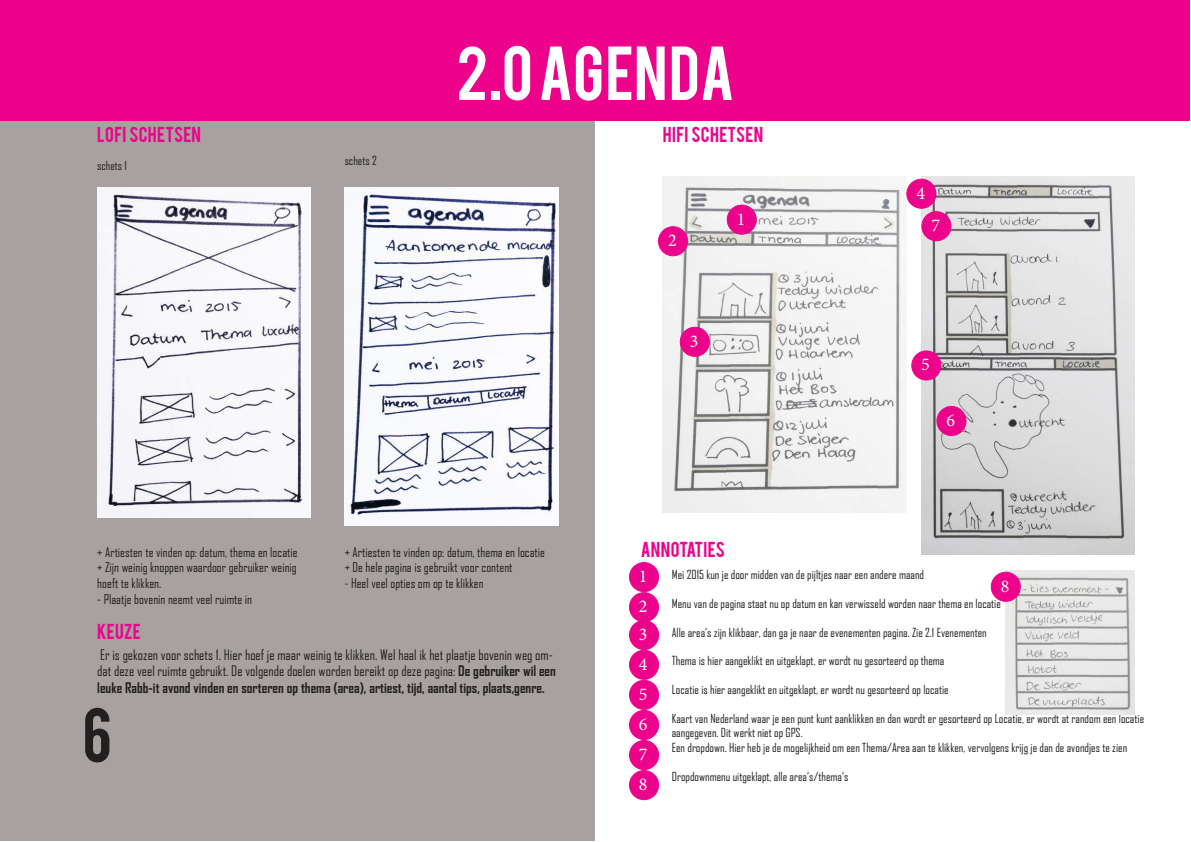
<style>
.page{position:relative;width:1191px;height:842px;background:#fff}
.page>*{position:absolute;margin:0;border:0;box-sizing:border-box;transform-origin:0 0}
.t1{font:60px "Bebas";color:#fff}
.t2{font:60px "Bebas";color:#231f20}
.t3{font:18px/30.1px "Minion Pro";color:#fff}
.t4{font:17px "Bebas";letter-spacing:.015em;color:#ed028c}
.t5{font:14px/16.8px "Agency FB";color:#231f20}
.t6{font:13px/15.6px "Agency FB";color:#231f20;text-align:justify}
.t7{font:12px/14.4px "Agency FB";color:#231f20}
.s1{font-weight:700}
</style>
<div class="page">
<div style="left:0;top:122px;width:595px;height:719px;background:#a7a2a0"></div>
<div style="left:0;top:0;width:1189px;height:121px;background:#ed028c"></div>
<img style="left:345px;top:188px;width:213px;height:338px">
<img style="left:663px;top:177px;width:243px;height:335px">
<img style="left:921px;top:177px;width:213px;height:377px">
<img style="left:97px;top:188px;width:214px;height:330px">
<div style="left:629px;top:562px;width:29px;height:30px;background:#ed028c;border-radius:50%"></div>
<div style="left:629px;top:562px;width:30px;height:30px;border:1px solid #ed028c;border-radius:50%"></div>
<div style="left:727px;top:205px;width:29px;height:29px;background:#ed028c;border-radius:50%"></div>
<div style="left:726px;top:205px;width:31px;height:30px;border:1px solid #ed028c;border-radius:50%"></div>
<div style="left:658px;top:227px;width:29px;height:29px;background:#ed028c;border-radius:50%"></div>
<div style="left:658px;top:226px;width:30px;height:30px;border:1px solid #ed028c;border-radius:50%"></div>
<div style="left:680px;top:327px;width:29px;height:29px;background:#ed028c;border-radius:50%"></div>
<div style="left:680px;top:327px;width:30px;height:30px;border:1px solid #ed028c;border-radius:50%"></div>
<div style="left:907px;top:179px;width:29px;height:29px;background:#ed028c;border-radius:50%"></div>
<div style="left:906px;top:179px;width:30px;height:30px;border:1px solid #ed028c;border-radius:50%"></div>
<div style="left:911px;top:351px;width:30px;height:29px;background:#ed028c;border-radius:50%"></div>
<div style="left:911px;top:350px;width:30px;height:30px;border:1px solid #ed028c;border-radius:50%"></div>
<div style="left:922px;top:212px;width:29px;height:29px;background:#ed028c;border-radius:50%"></div>
<div style="left:921px;top:211px;width:30px;height:30px;border:1px solid #ed028c;border-radius:50%"></div>
<div style="left:937px;top:406px;width:29px;height:29px;background:#ed028c;border-radius:50%"></div>
<div style="left:936px;top:406px;width:30px;height:30px;border:1px solid #ed028c;border-radius:50%"></div>
<div style="left:629px;top:593px;width:29px;height:29px;background:#ed028c;border-radius:50%"></div>
<div style="left:629px;top:592px;width:30px;height:30px;border:1px solid #ed028c;border-radius:50%"></div>
<div style="left:629px;top:620px;width:29px;height:29px;background:#ed028c;border-radius:50%"></div>
<div style="left:629px;top:620px;width:30px;height:30px;border:1px solid #ed028c;border-radius:50%"></div>
<div style="left:629px;top:650px;width:29px;height:29px;background:#ed028c;border-radius:50%"></div>
<div style="left:629px;top:650px;width:30px;height:30px;border:1px solid #ed028c;border-radius:50%"></div>
<div style="left:629px;top:680px;width:29px;height:29px;background:#ed028c;border-radius:50%"></div>
<div style="left:629px;top:680px;width:30px;height:30px;border:1px solid #ed028c;border-radius:50%"></div>
<div style="left:629px;top:710px;width:29px;height:29px;background:#ed028c;border-radius:50%"></div>
<div style="left:629px;top:710px;width:30px;height:30px;border:1px solid #ed028c;border-radius:50%"></div>
<div style="left:629px;top:740px;width:29px;height:29px;background:#ed028c;border-radius:50%"></div>
<div style="left:629px;top:740px;width:30px;height:30px;border:1px solid #ed028c;border-radius:50%"></div>
<div style="left:629px;top:770px;width:29px;height:30px;background:#ed028c;border-radius:50%"></div>
<div style="left:629px;top:770px;width:30px;height:30px;border:1px solid #ed028c;border-radius:50%"></div>
<img style="left:1005px;top:570px;width:129px;height:144px">
<div style="left:991px;top:572px;width:29px;height:29px;background:#ed028c;border-radius:50%"></div>
<div style="left:990px;top:572px;width:30px;height:30px;border:1px solid #ed028c;border-radius:50%"></div>
<h1 class="t1" style="left:456px;top:30px;width:280px">2.0 AGENDA</h1>
<h3 class="t4" style="left:97px;top:122px;width:105px">LOFI SCHETSEN</h3>
<h3 class="t4" style="left:663px;top:122px;width:102px">HIFI SCHETSEN</h3>
<p class="t7" style="left:97px;top:158px;width:31px">schets 1</p>
<p class="t7" style="left:345px;top:153px;width:34px">schets 2</p>
<p class="t6" style="left:97px;top:544px;width:202px">+ Artiesten te vinden op: datum, thema en locatie + Zijn weinig knoppen waardoor gebruiker weinig hoeft te klikken.</p>
<p class="t6" style="left:97px;top:591px;width:156px">- Plaatje bovenin neemt veel ruimte in</p>
<h3 class="t4" style="left:97px;top:619px;width:45px">KEUZE</h3>
<p class="t6" style="left:345px;top:544px;width:202px">+ Artiesten te vinden op: datum, thema en locatie + De hele pagina is gebruikt voor content</p>
<p class="t6" style="left:345px;top:575px;width:140px">- Heel veel opties om op te klikken</p>
<p class="t5" style="left:97px;top:646px;width:460px">Er is gekozen voor schets 1. Hier hoef je maar weinig te klikken. Wel haal ik het plaatje bovenin weg om&shy;dat deze veel ruimte gebruikt. De volgende doelen worden bereikt op deze pagina: <span class="s1">De gebruiker wil een leuke Rabb-it avond vinden en sorteren op thema (area), artiest, tijd, aantal tips, plaats,genre.</span></p>
<h1 class="t2" style="left:82px;top:691px;width:31px">6</h1>
<h2 class="t3" style="left:668px;top:225px;width:10px">2</h2>
<h2 class="t3" style="left:690px;top:326px;width:10px">3</h2>
<h2 class="t3" style="left:736px;top:204px;width:10px">1</h2>
<h3 class="t4" style="left:641px;top:537px;width:86px">ANNOTATIES</h3>
<h2 class="t3" style="left:916px;top:178px;width:10px">4</h2>
<h2 class="t3" style="left:931px;top:210px;width:10px">7</h2>
<h2 class="t3" style="left:921px;top:350px;width:10px">5</h2>
<h2 class="t3" style="left:946px;top:405px;width:10px">6</h2>
<h2 class="t3" style="left:639px;top:561px;width:10px">1</h2>
<h2 class="t3" style="left:639px;top:593px;width:10px;line-height:27.8px">2<br>3</h2>
<h2 class="t3" style="left:639px;top:649px;width:10px;text-align:justify">4<br>5<br>6<br>7<br>8</h2>
<p class="t7" style="left:672px;top:567px;width:254px">Mei 2015 kun je door midden van de pijltjes naar een andere maand</p>
<p class="t7" style="left:672px;top:596px;width:330px">Menu van de pagina staat nu op datum en kan verwisseld worden naar thema en locatie</p>
<p class="t7" style="left:672px;top:625px;width:316px">Alle area’s zijn klikbaar, dan ga je naar de evenementen pagina. Zie 2.1 Evenementen</p>
<p class="t7" style="left:672px;top:653px;width:274px">Thema is hier aangeklikt en uitgeklapt, er wordt nu gesorteerd op thema</p>
<p class="t7" style="left:672px;top:682px;width:278px">Locatie is hier aangeklikt en uitgeklapt, er wordt nu gesorteerd op locatie</p>
<p class="t7" style="left:672px;top:711px;width:474px">Kaart van Nederland waar je een punt kunt aanklikken en dan wordt er gesorteerd op Locatie, er wordt at random een locatie aangegeven. Dit werkt niet op GPS.<br>Een dropdown. Hier heb je de mogelijkheid om een Thema/Area aan te klikken, vervolgens krijg je dan de avondjes te zien</p>
<p class="t7" style="left:672px;top:769px;width:178px">Dropdownmenu uitgeklapt, alle area’s/thema’s</p>
<h2 class="t3" style="left:1000px;top:571px;width:10px">8</h2>
</div>
